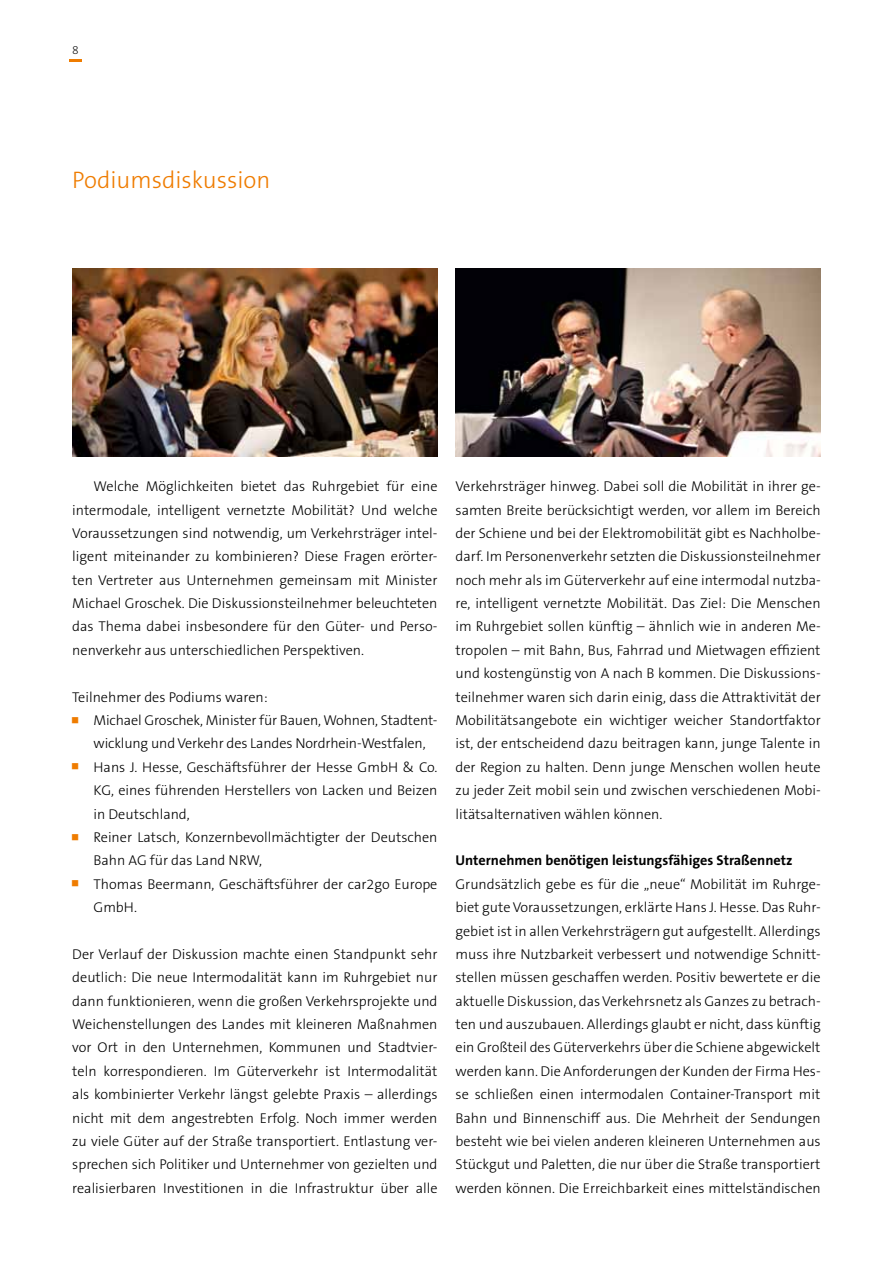
<style>
.page{position:relative;width:893px;height:1263px;background:#fff}
.page>*{position:absolute;margin:0;border:0;box-sizing:border-box;transform-origin:0 0}
.t1{font:300 24px "The Sans B3";color:#ef7c00}
.t2{font:300 14.25px/23.4px "The Sans B3";color:#000;text-align:justify}
.t3{font:700 14.25px "The Sans B7";color:#000}
.t4{font:200 12px "The Sans B2";color:#000}
</style>
<div class="page">
<svg style="left:70px;top:60px;width:12px;height:2px"></svg>
<img style="left:72px;top:269px;width:365px;height:187px">
<img style="left:455px;top:269px;width:366px;height:187px">
<p class="t4" style="left:72px;top:44px;width:8px">8</p>
<h1 class="t1" style="left:72px;top:167px;width:200px">Podiumsdiskussion</h1>
<p class="t2" style="left:72px;top:475px;width:367px;text-indent:21px">Welche Möglichkeiten bietet das Ruhrgebiet für eine intermodale, intelligent vernetzte Mobilität? U nd welche Voraussetzungen sind notwendig, um Verkehrsträger intel&shy;ligent miteinander zu kombinieren? Diese Fragen erörter&shy;ten Vertreter aus U nternehmen gemeinsam mit Minister Michael Groschek. Die Diskussionsteilnehmer beleuchteten das Thema dabei insbesondere für den Güter- und Perso&shy;nenverkehr aus unterschiedlichen Perspektiven.</p>
<p class="t2" style="left:72px;top:686px;width:197px">Teilnehmer des Podiums waren:</p>
<p class="t2" style="left:78px;top:709px;width:361px">Michael Groschek, Minister für Bauen, Wohnen, Stadtent-</p>
<p class="t2" style="left:94px;top:732px;width:334px">wicklung und Verkehr des Landes Nordrhein-Westfalen,</p>
<p class="t2" style="left:78px;top:756px;width:361px">Hans J. Hesse, Geschäftsführer der Hesse GmbH &amp; Co.</p>
<p class="t2" style="left:94px;top:779px;width:345px">KG, eines führenden Herstellers von Lacken und Beizen</p>
<p class="t2" style="left:94px;top:803px;width:98px">in Deutschland,</p>
<p class="t2" style="left:78px;top:826px;width:361px">Reiner Latsch, Konzernbevollmächtigter der Deutschen</p>
<p class="t2" style="left:94px;top:849px;width:170px">Bahn AG für das Land NRW,</p>
<p class="t2" style="left:78px;top:873px;width:361px">Thomas Beermann, Geschäftsführer der car2go E urope</p>
<p class="t2" style="left:94px;top:896px;width:45px">GmbH.</p>
<p class="t2" style="left:72px;top:943px;width:367px">Der Verlauf der Diskussion machte einen Standpunkt sehr deutlich: Die neue Intermodalität kann im Ruhrgebiet nur dann funktionieren, wenn die großen Verkehrsprojekte und Weichenstellungen des Landes mit kleineren Maßnahmen vor Ort in den U nternehmen, Kommunen und Stadtvier&shy;teln korrespondieren. Im Güterverkehr ist Intermodalität als kombinierter Verkehr längst gelebte Praxis – allerdings nicht mit dem angestrebten E rfolg. Noch immer werden zu viele Güter auf der Straße transportiert. E ntlastung ver&shy;sprechen sich Politiker und U nternehmer von gezielten und realisierbaren Investitionen in die Infrastruktur über alle</p>
<p class="t2" style="left:455px;top:475px;width:367px">Verkehrsträger hinweg. Dabei soll die Mobilität in ihrer ge&shy;samten Breite berücksichtigt werden, vor allem im Bereich der Schiene und bei der E lektromobilität gibt es Nachholbe&shy;darf. Im Personenverkehr setzten die Diskussionsteilnehmer noch mehr als im Güterverkehr auf eine intermodal nutzba&shy;re, intelligent vernetzte Mobilität. Das Ziel: Die Menschen im Ruhrgebiet sollen künftig – ähnlich wie in anderen Me&shy;tropolen – mit Bahn, Bus, Fahrrad und Mietwagen effizient und kostengünstig von A nach B kommen. Die Diskussions&shy;teilnehmer waren sich darin einig, dass die Attraktivität der Mobilitätsangebote ein wichtiger weicher Standortfaktor ist, der entscheidend dazu beitragen kann, junge Talente in der Region zu halten. Denn junge Menschen wollen heute zu jeder Zeit mobil sein und zwischen verschiedenen Mobi&shy;litätsalternativen wählen können.</p>
<p class="t3" style="left:455px;top:853px;width:339px">Unternehmen benötigen leistungsfähiges Straßennetz</p>
<p class="t2" style="left:455px;top:873px;width:367px">Grundsätzlich gebe es für die „neue“ Mobilität im Ruhrge&shy;biet gute Voraussetzungen, erklärte Hans J. Hesse. Das Ruhr&shy;gebiet ist in allen Verkehrsträgern gut aufgestellt. Allerdings muss ihre N utzbarkeit verbessert und notwendige Schnitt&shy;stellen müssen geschaffen werden. Positiv bewertete er die aktuelle Diskussion, das Verkehrsnetz als Ganzes zu betrach&shy;ten und auszubauen. Allerdings glaubt er nicht, dass künftig ein Großteil des Güterverkehrs über die Schiene abgewickelt werden kann. Die Anforderungen der Kunden der Firma Hes&shy;se schließen einen intermodalen Container-Transport mit Bahn und Binnenschiff aus. Die Mehrheit der Sendungen besteht wie bei vielen anderen kleineren U nternehmen aus Stückgut und Paletten, die nur über die Straße transportiert werden können. Die E rreichbarkeit eines mittelständischen</p>
</div>
